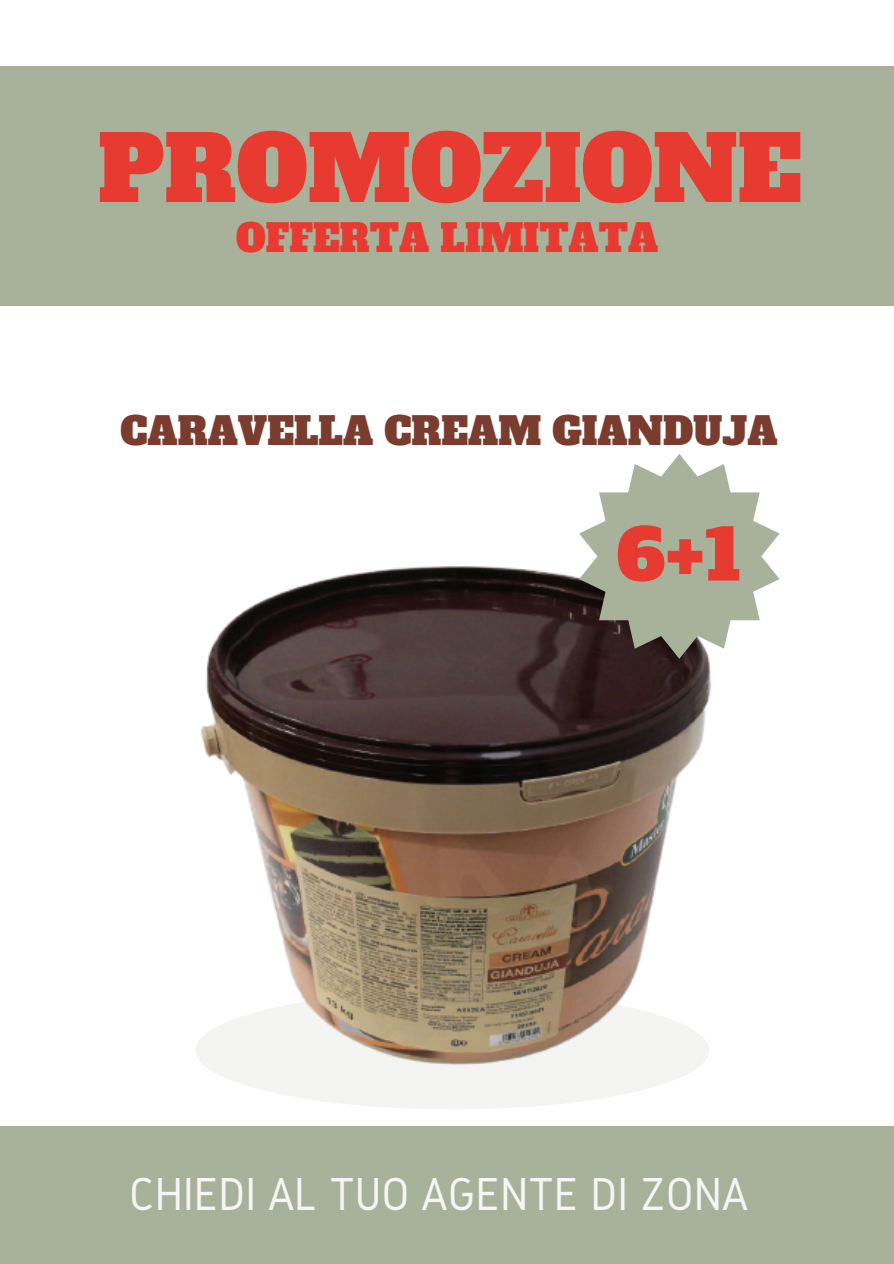
<style>
.page{position:relative;width:894px;height:1264px;background:#fff}
.page>*{position:absolute;margin:0;border:0;box-sizing:border-box;transform-origin:0 0}
.t1{font:89.85px "Alfa Slab One";color:#e73a30}
.t2{font:69.75px "Alfa Slab One";color:#e73a30}
.t3{font:48px "Gidole";color:#f6f6f6}
.t4{font:37.5px "Alfa Slab One";color:#7a3c2e}
.t5{font:37.5px "Alfa Slab One";color:#e73a30}
</style>
<div class="page">
<svg style="left:217px;top:1073px;width:471px;height:36px;fill:#f4f5f2"></svg>
<div style="left:0;top:1126px;width:893px;height:137px;background:#a8b29b"></div>
<div style="left:0;top:66px;width:893px;height:240px;background:#a8b29b"></div>
<img style="left:196px;top:566px;width:584px;height:507px">
<svg style="left:579px;top:454px;width:200px;height:205px"></svg>
<h1 class="t1" style="left:98px;top:109px;width:705px">PROMOZIONE</h1>
<p class="t5" style="left:236px;top:213px;width:423px">OFFERTA LIMITATA</p>
<p class="t4" style="left:120px;top:406px;width:658px">CARAVELLA CREAM GIANDUJA</p>
<h2 class="t2" style="left:616px;top:508px;width:127px">6+1</h2>
<p class="t3" style="left:129px;top:1167px;width:620px">CHIEDI AL TUO AGENTE DI ZONA</p>
</div>
